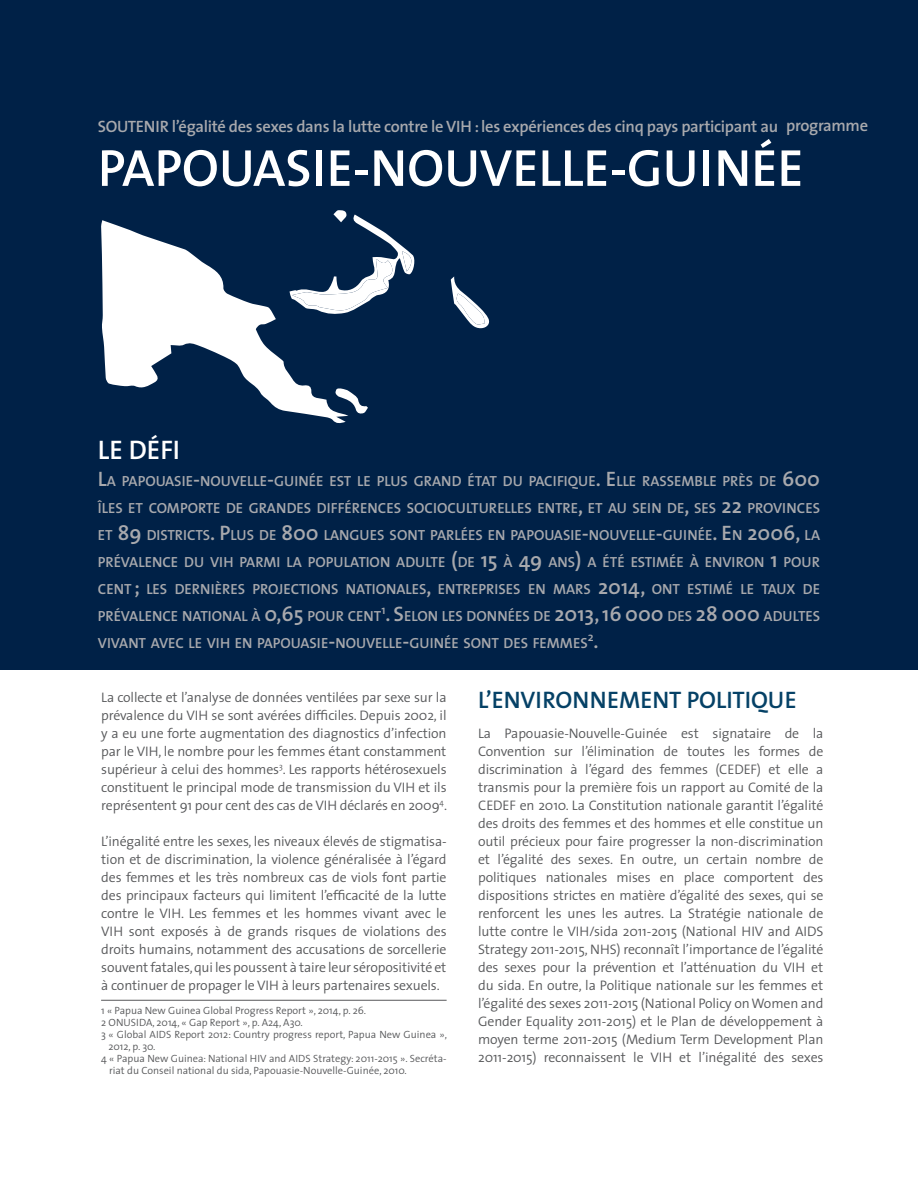
<style>
.page{position:relative;width:918px;height:1188px;background:#fff}
.page>*{position:absolute;margin:0;border:0;box-sizing:border-box;transform-origin:0 0}
.t1{font:600 52.5px "The Sans";color:#fff}
.t2{font:600 27px "The Sans";color:#fff}
.t3{font:600 24px "The Sans";color:#054166}
.t4{font:600 16.5px "The Sans";letter-spacing:-.02em;color:#a8a9ad}
.t5{font:600 14.7px/27px "The Sans";color:#a8a9ad;text-align:justify}
.t6{font:300 13.8px/18px "The Sans";letter-spacing:-.01em;color:#57585a;text-align:justify}
.t7{font:600 12.3px "The Sans";color:#a8a9ad}
.t8{font:300 10.5px "The Sans";color:#57585a}
.s1{font-size:21px}
</style>
<div class="page">
<div style="left:0;top:0;width:918px;height:670px;background:#002147"></div>
<svg style="left:348px;top:390px;width:20px;height:24px"></svg>
<svg style="left:101px;top:220px;width:247px;height:204px"></svg>
<svg style="left:290px;top:210px;width:125px;height:105px"></svg>
<svg style="left:451px;top:276px;width:39px;height:52px"></svg>
<hr style="left:101px;top:1000px;width:346px;height:1px;background:#57585a">
<p class="t4" style="left:98px;top:113px;width:682px">SOUTENIR l’égalité des sexes dans la lutte contre le VIH : les expériences des cinq pays participant au</p>
<h1 class="t1" style="left:98px;top:124px;width:707px">PAPOUASIE-NOUVELLE-GUINÉE</h1>
<p class="t4" style="left:786px;top:111px;width:83px">programme</p>
<h2 class="t2" style="left:98px;top:427px;width:84px">LE DÉFI</h2>
<p class="t5" style="left:98px;top:467px;width:724px"><span class="s1">L</span>A PAPOUASIE<span class="s1">-</span>NOUVELLE<span class="s1">-</span>GUINÉE EST LE PLUS GRAND ÉTAT DU PACIFIQUE<span class="s1">. E</span> LLE RASSEMBLE PRÈS DE <span class="s1">600<br></span>ÎLES ET COMPORTE DE GRANDES DIFFÉRENCES SOCIOCULTURELLES ENTRE<span class="s1">,</span> ET AU SEIN DE<span class="s1">,</span> SES <span class="s1">22</span> PROVINCES ET <span class="s1">89</span> DISTRICTS<span class="s1">. P</span>LUS DE <span class="s1">800</span> LANGUES SONT PARLÉES EN PAPOUASIE<span class="s1">-</span>NOUVELLE<span class="s1">-</span>GUINÉE<span class="s1">. E</span> N <span class="s1">2006,</span> LA PRÉVALENCE DU VIH PARMI LA POPULATION ADULTE <span class="s1">(</span>DE <span class="s1">15</span> À <span class="s1">49</span> ANS<span class="s1">)</span> A ÉTÉ ESTIMÉE À ENVIRON <span class="s1">1</span> POUR CENT <span class="s1">;</span> LES DERNIÈRES PROJECTIONS NATIONALES<span class="s1">,</span> ENTREPRISES EN MARS <span class="s1">2014,</span> ONT ESTIMÉ LE TAUX DE PRÉVALENCE NATIONAL À <span class="s1">0,65</span> POUR CENT<sup>1</sup><span class="s1">. S</span>ELON LES DONNÉES DE <span class="s1">2013, 16 000</span> DES <span class="s1">28 000</span> ADULTES VIVANT AVEC LE VIH EN PAPOUASIE<span class="s1">-</span>NOUVELLE<span class="s1">-</span>GUINÉE SONT DES FEMMES</p>
<p class="t7" style="left:588px;top:626px;width:12px">2<span class="s1">.</span></p>
<p class="t6" style="left:101px;top:688px;width:347px">La collecte et l’analyse de données ventilées par sexe sur la prévalence du VIH se sont avérées difficiles. Depuis 2002, il y a eu une forte augmentation des diagnostics d’infection par le VIH, le nombre pour les femmes étant constamment supérieur à celui des hommes<sup>3</sup>. Les rapports hétérosexuels constituent le principal mode de transmission du VIH et ils représentent 91 pour cent des cas de VIH déclarés en 2009<sup>4</sup>.</p>
<p class="t6" style="left:101px;top:832px;width:347px">L’inégalité entre les sexes, les niveaux élevés de stigmatisa&shy;tion et de discrimination, la violence généralisée à l’égard des femmes et les très nombreux cas de viols font partie des principaux facteurs qui limitent l’efficacité de la lutte contre le VIH. Les femmes et les hommes vivant avec le VIH sont exposés à de grands risques de violations des droits humains, notamment des accusations de sorcellerie souvent fatales, qui les poussent à taire leur séropositivité et à continuer de propager le VIH à leurs partenaires sexuels.</p>
<p class="t8" style="left:101px;top:1002px;width:266px">1 « Papua New Guinea Global Progress Report », 2014, p. 26.</p>
<p class="t8" style="left:101px;top:1014px;width:203px">2 ONUSIDA, 2014, « Gap Report », p. A24, A30.</p>
<p class="t8" style="left:101px;top:1026px;width:347px">3 « Global AIDS Report 2012: Country progress report, Papua New Guinea »,</p>
<p class="t8" style="left:108px;top:1038px;width:49px">2012, p. 30.</p>
<p class="t8" style="left:101px;top:1050px;width:347px">4 « Papua New Guinea: National HIV and AIDS Strategy: 2011-2015 ». Secréta-</p>
<p class="t8" style="left:109px;top:1062px;width:299px">riat du Conseil national du sida, Papouasie-Nouvelle-Guinée, 2010.</p>
<h3 class="t3" style="left:478px;top:679px;width:320px">L’ENVIRONNEMENT POLITIQUE</h3>
<p class="t6" style="left:478px;top:724px;width:347px">La Papouasie-Nouvelle-Guinée est signataire de la Convention sur l’élimination de toutes les formes de discrimination à l’égard des femmes (CEDEF) et elle a transmis pour la première fois un rapport au Comité de la CEDEF en 2010. La Constitution nationale garantit l’égalité des droits des femmes et des hommes et elle constitue un outil précieux pour faire progresser la non-discrimination et l’égalité des sexes. En outre, un certain nombre de politiques nationales mises en place comportent des dispositions strictes en matière d’égalité des sexes, qui se renforcent les unes les autres. La Stratégie nationale de lutte contre le VIH/sida 2011-2015 (National HIV and AIDS Strategy 2011-2015, NHS) reconnaît l’importance de l’égalité des sexes pour la prévention et l’atténuation du VIH et du sida. En outre, la Politique nationale sur les femmes et l’égalité des sexes 2011-2015 (National Policy on Women and Gender Equality 2011-2015) et le Plan de développement à moyen terme 2011-2015 (Medium Term Development Plan 2011-2015) reconnaissent le VIH et l’inégalité des sexes</p>
</div>
